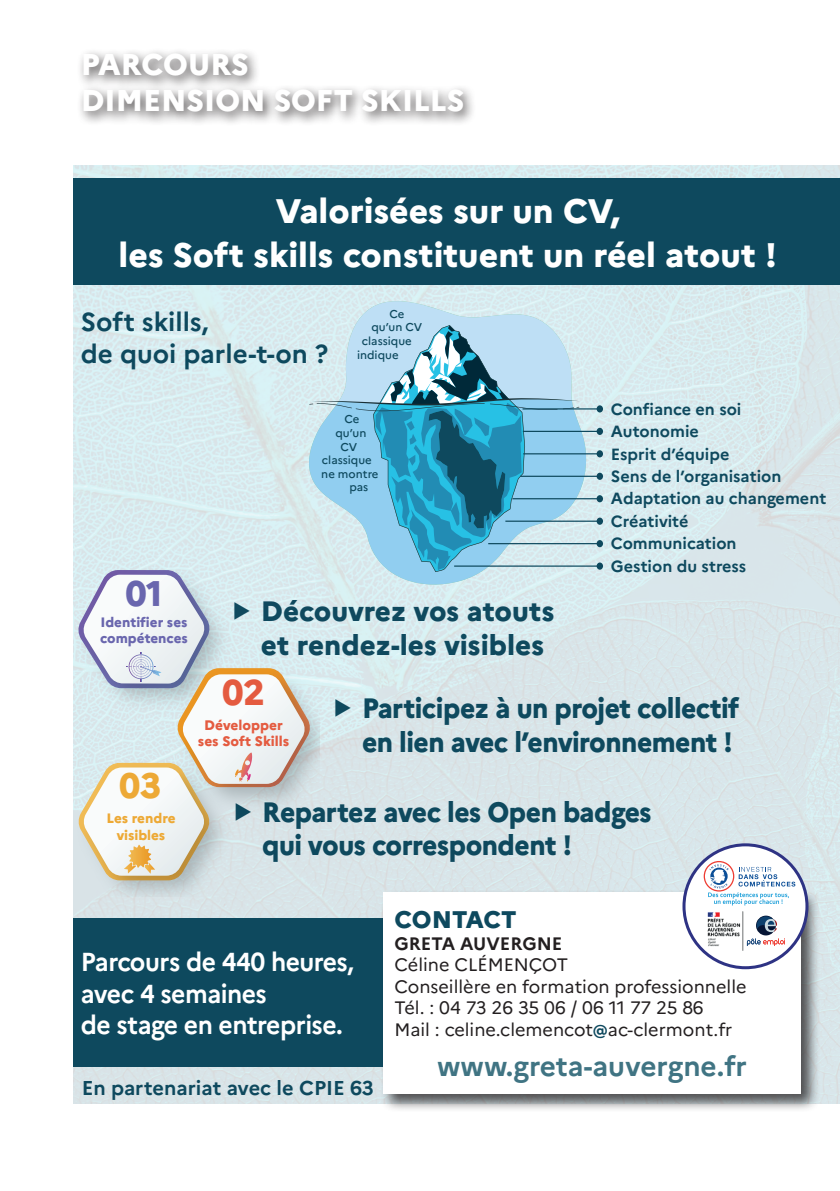
<style>
.page{position:relative;width:840px;height:1191px;background:#fff}
.page>*{position:absolute;margin:0;border:0;box-sizing:border-box;transform-origin:0 0}
.t1{font:800 35.8px "Marianne";color:#e45b40}
.t2{font:800 35.6px "Marianne";color:#6966ae}
.t3{font:800 35.4px "Marianne";color:#eda936}
.t4{font:800 34px/44px "Marianne";color:#fff;text-align:center}
.t5{font:800 30px/36px "Marianne";color:#fff}
.t6{font:800 28px/33.6px "Marianne";letter-spacing:-.02em;color:#0e495e;scale:.95 1}
.t7{font:800 28px/33.6px "Marianne";color:#0f495e}
.t8{font:700 28px "Marianne";color:#407483}
.t9{font:700 26px/31.2px "Marianne";letter-spacing:-.02em;color:#fff;scale:.95 1}
.t10{font:700 26px/31.2px "Marianne";color:#0e495e}
.t11{font:800 24px "Marianne";color:#0e495e}
.t12{font:700 20px "Marianne";color:#0e495e}
.t13{font:18px/21.6px "Marianne";color:#231f20}
.t14{font:700 18px "Marianne";color:#231f20}
.t15{font:700 16.2px/22.4px "Marianne";color:#0e495e}
.t16{font:800 13.8px/16.6px "Marianne";color:#e45b40;text-align:center}
.t17{font:800 13.6px/16.4px "Marianne";color:#6966ae}
.t18{font:800 13.6px/16.4px "Marianne";color:#eda935;text-align:center}
.t19{font:500 11.4px "Marianne";color:#0e495e}
.s1{font-weight:700;color:#0e495e}
</style>
<div class="page">
<img style="left:73px;top:165px;width:766px;height:939px">
<svg style="left:304px;top:297px;width:285px;height:295px;background:#d7eaef"></svg>
<svg style="left:318px;top:301px;width:267px;height:98px;background:#cee6f1"></svg>
<svg style="left:579px;top:399px;width:6px;height:185px"></svg>
<div style="left:0;top:178px;width:839px;height:106px;background:#0e495e"></div>
<hr style="left:522px;top:408px;width:76px;height:1px;background:#0e495e">
<div style="left:596px;top:405px;width:6px;height:7px;background:#0e495e;border-radius:50%"></div>
<hr style="left:522px;top:431px;width:77px;height:1px;background:#0e495e">
<div style="left:596px;top:428px;width:6px;height:7px;background:#0e495e;border-radius:50%"></div>
<hr style="left:523px;top:453px;width:76px;height:1px;background:#0e495e">
<div style="left:596px;top:450px;width:6px;height:7px;background:#0e495e;border-radius:50%"></div>
<hr style="left:520px;top:476px;width:79px;height:1px;background:#0e495e">
<div style="left:596px;top:473px;width:6px;height:7px;background:#0e495e;border-radius:50%"></div>
<hr style="left:512px;top:498px;width:87px;height:1px;background:#0e495e">
<div style="left:596px;top:495px;width:6px;height:7px;background:#0e495e;border-radius:50%"></div>
<hr style="left:505px;top:520px;width:94px;height:2px;background:#0e495e">
<div style="left:596px;top:517px;width:6px;height:8px;background:#0e495e;border-radius:50%"></div>
<hr style="left:488px;top:543px;width:111px;height:1px;background:#0e495e">
<div style="left:596px;top:540px;width:6px;height:7px;background:#0e495e;border-radius:50%"></div>
<hr style="left:454px;top:565px;width:145px;height:2px;background:#0e495e">
<div style="left:596px;top:562px;width:6px;height:7px;background:#0e495e;border-radius:50%"></div>
<img style="left:73px;top:562px;width:5px;height:156px">
<img style="left:73px;top:754px;width:166px;height:142px">
<div style="left:52px;top:918px;width:376px;height:149px;background:#0e495e"></div>
<div style="left:380px;top:889px;width:439px;height:223px;background:#231f20;opacity:.75"></div>
<div style="left:383px;top:892px;width:417px;height:201px;background:#fff"></div>
<div style="left:683px;top:845px;width:123px;height:122px;background:#fff;border-radius:50%"></div>
<div style="left:682px;top:843px;width:126px;height:126px;border:3px solid #2e3384;border-radius:50%"></div>
<svg style="left:703px;top:861px;width:30px;height:30px"></svg>
<svg style="left:704px;top:862px;width:28px;height:28px"></svg>
<svg style="left:755px;top:915px;width:20px;height:20px"></svg>
<svg style="left:756px;top:916px;width:20px;height:16px"></svg>
<svg style="left:746px;top:938px;width:38px;height:8px"></svg>
<hr style="left:742px;top:911px;width:1px;height:39px;background:#6e7173">
<svg style="left:687px;top:864px;width:117px;height:42px"></svg>
<img style="left:707px;top:912px;width:33px;height:35px">
<div style="left:77px;top:48px;width:400px;height:78px;background:#231f20;opacity:.75"></div>
<div style="left:0;top:0;width:72px;height:1191px;background:#fff"></div>
<svg style="left:78px;top:325px;width:501px;height:555px;background:#c5dce4"></svg>
<h3 class="t5" style="left:81px;top:47px;width:385px">PARCOURS<br>DIMENSION SOFT SKILLS</h3>
<h3 class="t4" style="left:118px;top:189px;width:659px">Valorisées sur un CV,<br>les Soft skills constituent un réel atout !</h3>
<h3 class="t10" style="left:81px;top:306px;width:249px">Soft skills,<br>de quoi parle-t-on ?</h3>
<p class="t19" style="left:389px;top:307px;width:16px">Ce</p>
<p class="t19" style="left:371px;top:320px;width:52px">qu’un CV</p>
<p class="t19" style="left:362px;top:334px;width:51px">classique</p>
<p class="t19" style="left:357px;top:347px;width:43px">indique</p>
<h2 class="t2" style="left:125px;top:571px;width:39px">01</h2>
<p class="t17" style="left:100px;top:614px;width:89px">Identifier ses compétences</p>
<p class="t19" style="left:344px;top:412px;width:16px">Ce</p>
<p class="t19" style="left:335px;top:426px;width:32px">qu’un</p>
<p class="t19" style="left:340px;top:439px;width:18px">CV</p>
<p class="t19" style="left:322px;top:453px;width:51px">classique</p>
<p class="t19" style="left:321px;top:467px;width:59px">ne montre</p>
<p class="t19" style="left:349px;top:480px;width:20px">pas</p>
<h3 class="t7" style="left:261px;top:594px;width:295px">Découvrez vos atouts et rendez-les visibles</h3>
<p class="t15" style="left:610px;top:397px;width:217px">Confiance en soi<br>Autonomie<br>Esprit d’équipe<br>Sens de l’organisation<br>Adaptation au changement<br>Créativité<br>Communication<br>Gestion du stress</p>
<h3 class="t3" style="left:119px;top:764px;width:44px">03</h3>
<p class="t18" style="left:106px;top:810px;width:71px">Les rendre visibles</p>
<h1 class="t1" style="left:222px;top:670px;width:44px">02</h1>
<p class="t16" style="left:198px;top:716px;width:93px">Développer ses Soft Skills</p>
<h3 class="t6" style="left:362px;top:691px;width:398px">Participez à un projet collectif en lien avec l’environnement !</h3>
<h3 class="t6" style="left:262px;top:795px;width:411px">Repartez avec les Open badges qui vous correspondent !</h3>
<h3 class="t9" style="left:81px;top:946px;width:289px">Parcours de 440 heures, avec 4 semaines<br>de stage en entreprise.</h3>
<p class="t12" style="left:82px;top:1075px;width:293px">En partenariat avec le CPIE 63</p>
<h3 class="t11" style="left:394px;top:904px;width:124px">CONTACT</h3>
<p class="t14" style="left:394px;top:932px;width:169px">GRETA AUVERGNE</p>
<p class="t13" style="left:394px;top:954px;width:353px">Céline CLÉMENÇOT<br>Conseillère en formation professionnelle Tél. : 04 73 26 35 06 / 06 11 77 25 86<br>Mail : celine.clemencot<span class="s1">@</span>ac-clermont.fr</p>
<h3 class="t8" style="left:437px;top:1049px;width:311px">www.greta-auvergne.fr</h3>
</div>
